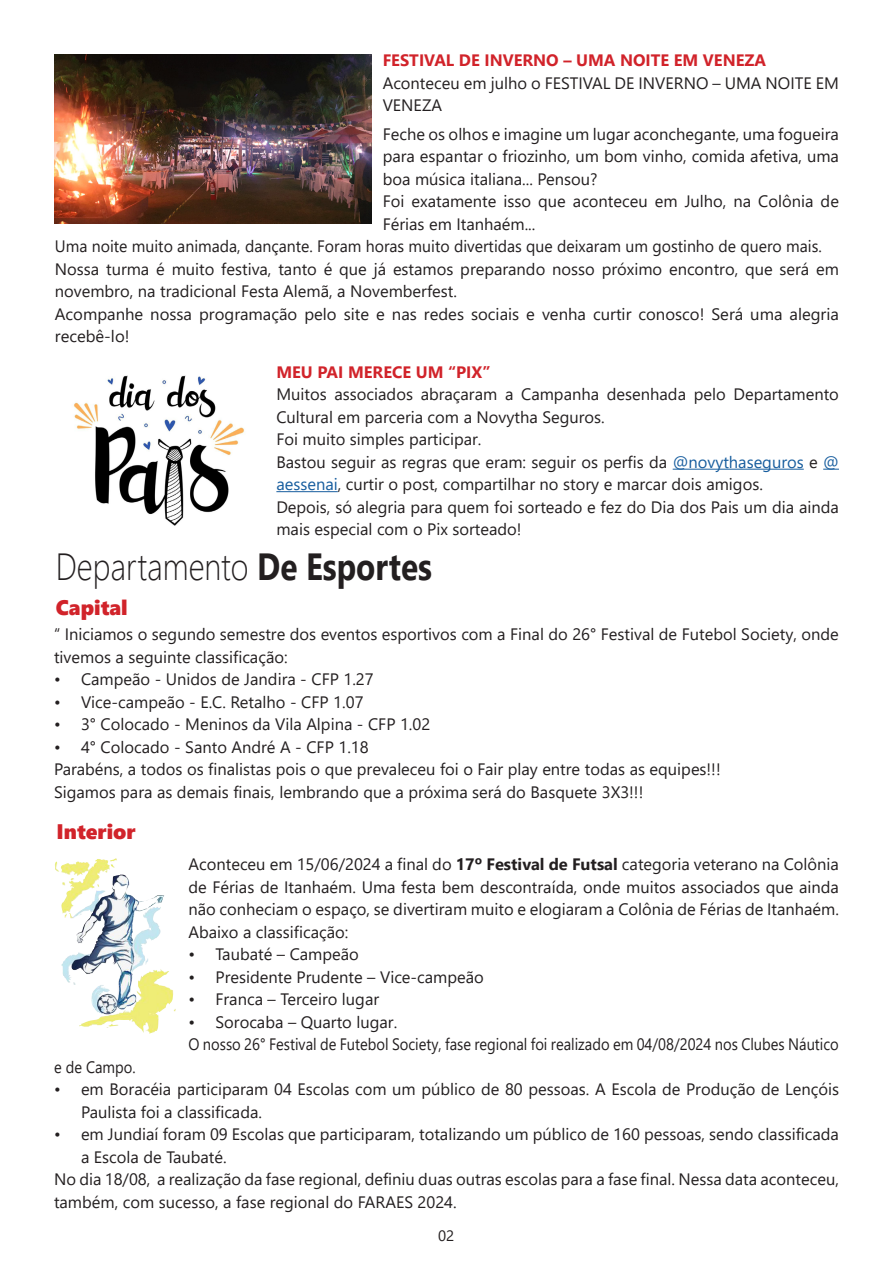
<style>
.page{position:relative;width:893px;height:1263px;background:#fff}
.page>*{position:absolute;margin:0;border:0;box-sizing:border-box;transform-origin:0 0}
.t1{font:300 37.8px "Segoe UI";color:#231f20;scale:.83 1}
.t2{font:21px "Segoe UI Black";color:#d1232a}
.t3{font:16.5px/22.5px "Segoe UI";color:#231f20}
.t4{font:16.5px "Segoe UI";color:#231f20;scale:.89 1}
.t5{font:16.5px "Segoe UI";color:#231f20;scale:.96 1}
.t6{font:700 16.5px "Segoe UI";color:#d1232a}
.t7{font:15px "Segoe UI";color:#231f20}
.s1{color:#175d9e}
.s2{font-weight:700}
</style>
<div class="page">
<img style="left:55px;top:858px;width:65px;height:56px">
<img style="left:55px;top:54px;width:317px;height:170px">
<img style="left:73px;top:375px;width:171px;height:151px">
<hr style="left:673px;top:469px;width:131px;height:1px;background:#175d9e">
<svg style="left:823px;top:469px;width:16px;height:1px"></svg>
<hr style="left:276px;top:491px;width:62px;height:1px;background:#175d9e">
<p class="t6" style="left:383px;top:45px;width:385px">FESTIVAL DE INVERNO – UMA NOITE EM VENEZA</p>
<p class="t3" style="left:383px;top:70px;width:458px">Aconteceu em julho o FESTIVAL DE INVERNO – UMA NOITE EM</p>
<p class="t3" style="left:383px;top:92px;width:61px">VENEZA</p>
<p class="t3" style="left:383px;top:121px;width:458px;text-align:justify">Feche os olhos e imagine um lugar aconchegante, uma fogueira para espantar o friozinho, um bom vinho, comida afetiva, uma boa música italiana... Pensou?</p>
<p class="t3" style="left:383px;top:188px;width:458px">Foi exatamente isso que aconteceu em Julho, na Colônia de<br>Férias em Itanhaém...</p>
<p class="t5" style="left:55px;top:231px;width:800px">Uma noite muito animada, dançante. Foram horas muito divertidas que deixaram um gostinho de quero mais.</p>
<p class="t3" style="left:55px;top:256px;width:786px">Nossa turma é muito festiva, tanto é que já estamos preparando nosso próximo encontro, que será em novembro, na tradicional Festa Alemã, a Novemberfest.</p>
<p class="t3" style="left:55px;top:301px;width:786px">Acompanhe nossa programação pelo site e nas redes sociais e venha curtir conosco! Será uma alegria recebê-lo!</p>
<p class="t6" style="left:276px;top:356px;width:216px">MEU PAI MERECE UM “PIX”</p>
<p class="t3" style="left:276px;top:382px;width:564px">Muitos associados abraçaram a Campanha desenhada pelo Departamento<br>Cultural em parceria com a Novytha Seguros.</p>
<p class="t3" style="left:276px;top:427px;width:207px">Foi muito simples participar.</p>
<p class="t3" style="left:276px;top:449px;width:564px">Bastou seguir as regras que eram: seguir os perfis da <span class="s1">@novythaseguros</span> e <span class="s1">@ aessenai</span>, curtir o post, compartilhar no story e marcar dois amigos.</p>
<p class="t3" style="left:276px;top:494px;width:564px">Depois, só alegria para quem foi sorteado e fez do Dia dos Pais um dia ainda mais especial com o Pix sorteado!</p>
<p class="t1" style="left:56px;top:531px;width:455px">Departamento <span class="s2">De Esportes</span></p>
<p class="t2" style="left:56px;top:592px;width:73px">Capital</p>
<p class="t3" style="left:54px;top:622px;width:786px">“ Iniciamos o segundo semestre dos eventos esportivos com a Final do 26° Festival de Futebol Society, onde tivemos a seguinte classificação:</p>
<p class="t3" style="left:54px;top:667px;width:321px">• Campeão - Unidos de Jandira - CFP 1.27</p>
<p class="t3" style="left:54px;top:689px;width:311px">• Vice-campeão - E.C. Retalho - CFP 1.07</p>
<p class="t3" style="left:54px;top:712px;width:378px">• 3° Colocado - Meninos da Vila Alpina - CFP 1.02</p>
<p class="t3" style="left:54px;top:734px;width:316px">• 4° Colocado - Santo André A - CFP 1.18</p>
<p class="t3" style="left:54px;top:757px;width:668px">Parabéns, a todos os finalistas pois o que prevaleceu foi o Fair play entre todas as equipes!!!</p>
<p class="t3" style="left:54px;top:779px;width:591px">Sigamos para as demais finais, lembrando que a próxima será do Basquete 3X3!!!</p>
<p class="t2" style="left:57px;top:816px;width:81px">Interior</p>
<p class="t3" style="left:189px;top:852px;width:652px;text-align:justify">Aconteceu em 15/06/2024 a final do <span class="s2">17º Festival de Futsal</span> categoria veterano na Colônia de Férias de Itanhaém. Uma festa bem descontraída, onde muitos associados que ainda não conheciam o espaço, se divertiram muito e elogiaram a Colônia de Férias de Itanhaém.<br>Abaixo a classificação:</p>
<p class="t3" style="left:189px;top:942px;width:172px">• Taubaté – Campeão</p>
<p class="t3" style="left:189px;top:964px;width:297px">• Presidente Prudente – Vice-campeão</p>
<p class="t3" style="left:189px;top:987px;width:192px">• Franca – Terceiro lugar</p>
<p class="t3" style="left:189px;top:1009px;width:210px">• Sorocaba – Quarto lugar.</p>
<p class="t4" style="left:189px;top:1029px;width:732px">O nosso 26° Festival de Futebol Society, fase regional foi realizado em 04/08/2024 nos Clubes Náutico</p>
<p class="t4" style="left:54px;top:1051px;width:93px">e de Campo.</p>
<p class="t3" style="left:81px;top:1077px;width:759px;text-indent:-27px">• em Boracéia participaram 04 Escolas com um público de 80 pessoas. A Escola de Produção de Lençóis<br>Paulista foi a classificada.</p>
<p class="t3" style="left:81px;top:1122px;width:759px;text-indent:-27px">• em Jundiaí foram 09 Escolas que participaram, totalizando um público de 160 pessoas, sendo classificada a Escola de Taubaté.</p>
<p class="t3" style="left:54px;top:1167px;width:786px">No dia 18/08, a realização da fase regional, definiu duas outras escolas para a fase final. Nessa data aconteceu, também, com sucesso, a fase regional do FARAES 2024.</p>
<p class="t7" style="left:438px;top:1221px;width:18px">02</p>
</div>
